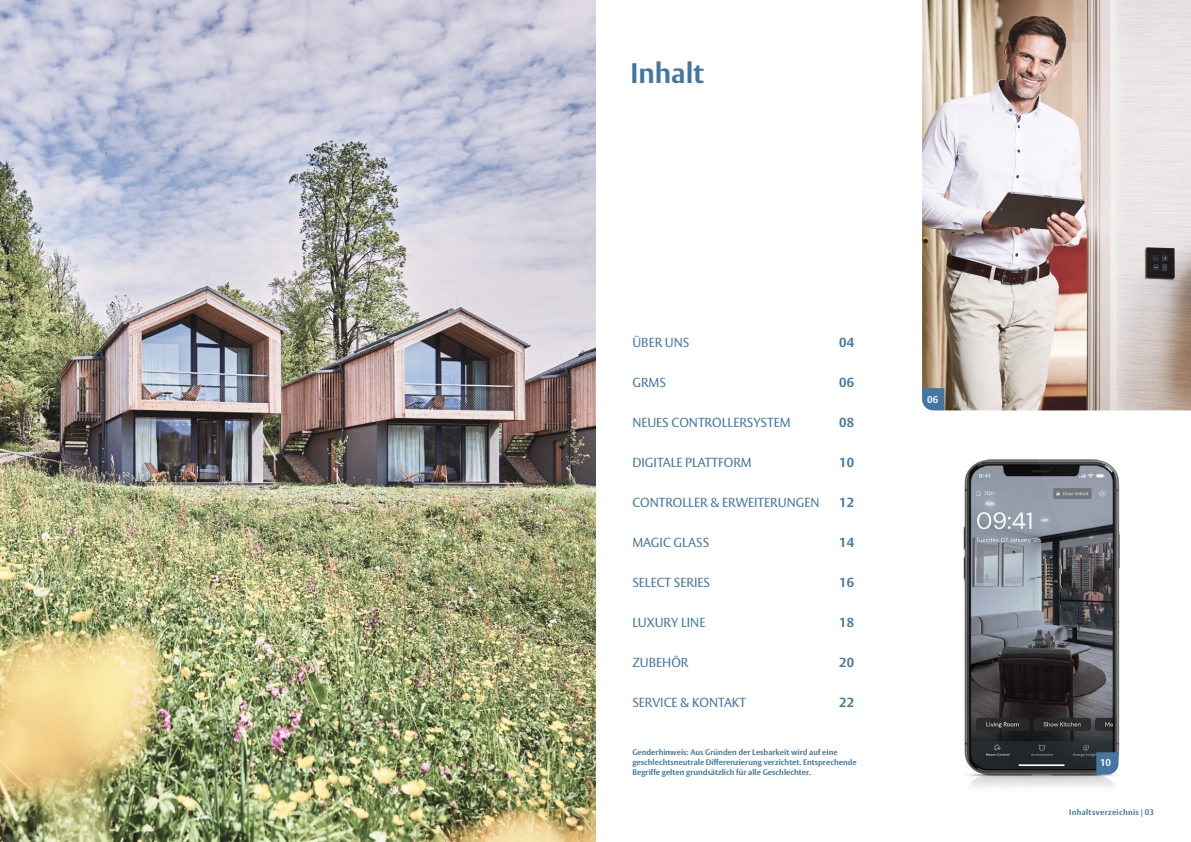
<style>
.page{position:relative;width:1191px;height:842px;background:#fff}
.page>*{position:absolute;margin:0;border:0;box-sizing:border-box;transform-origin:0 0}
.t1{font:700 28px "ASSA Vesta";color:#4376a0}
.t2{font:13px "ASSA Vesta";color:#4376a0}
.t3{font:700 13px "ASSA Vesta";color:#4376a0}
.t4{font:700 9.8px "ASSA Vesta";color:#fff}
.t5{font:700 8px/10px "ASSA Vesta";color:#4376a0}
.t6{font:700 8px "ASSA Vesta";letter-spacing:.035em;color:#4376a0}
</style>
<div class="page">
<img style="left:922px;top:0;width:269px;height:410px">
<img style="left:0;top:0;width:595px;height:842px">
<img style="left:922px;top:332px;width:242px;height:455px">
<svg style="left:1096px;top:752px;width:22px;height:22px"></svg>
<div style="left:1100px;top:758px;width:12px;height:9px;background:#4376a0"></div>
<h1 class="t1" style="left:630px;top:56px;width:75px">Inhalt</h1>
<h2 class="t2" style="left:632px;top:335px;width:59px">ÜBER UNS</h2>
<h2 class="t3" style="left:839px;top:335px;width:16px">04</h2>
<h2 class="t2" style="left:632px;top:375px;width:35px">GRMS</h2>
<h2 class="t3" style="left:839px;top:375px;width:16px">06</h2>
<h2 class="t2" style="left:632px;top:415px;width:160px">NEUES CONTROLLERSYSTEM</h2>
<h2 class="t3" style="left:839px;top:415px;width:16px">08</h2>
<h2 class="t2" style="left:632px;top:455px;width:121px">DIGITALE PLATTFORM</h2>
<h2 class="t3" style="left:839px;top:455px;width:16px">10</h2>
<h2 class="t2" style="left:632px;top:495px;width:189px">CONTROLLER &amp; ERWEITERUNGEN</h2>
<h2 class="t3" style="left:839px;top:495px;width:16px">12</h2>
<h2 class="t2" style="left:632px;top:535px;width:78px">MAGIC GLASS</h2>
<h2 class="t3" style="left:839px;top:535px;width:16px">14</h2>
<h2 class="t2" style="left:632px;top:575px;width:79px">SELECT SERIES</h2>
<h2 class="t3" style="left:839px;top:575px;width:16px">16</h2>
<h2 class="t2" style="left:632px;top:615px;width:74px">LUXURY LINE</h2>
<h2 class="t3" style="left:839px;top:615px;width:16px">18</h2>
<h2 class="t2" style="left:632px;top:655px;width:58px">ZUBEHÖR</h2>
<h2 class="t3" style="left:839px;top:655px;width:16px">20</h2>
<h2 class="t2" style="left:632px;top:695px;width:115px">SERVICE &amp; KONTAKT</h2>
<h2 class="t3" style="left:839px;top:695px;width:16px">22</h2>
<p class="t5" style="left:632px;top:747px;width:226px">Genderhinweis: Aus Gründen der Lesbarkeit wird auf eine geschlechtsneutrale Differenzierung verzichtet. Entsprechende<br>Begriffe gelten grundsätzlich für alle Geschlechter.</p>
<p class="t4" style="left:927px;top:393px;width:13px">06</p>
<p class="t4" style="left:1100px;top:756px;width:12px">10</p>
<p class="t6" style="left:1069px;top:808px;width:86px">Inhaltsverzeichnis | 03</p>
</div>
